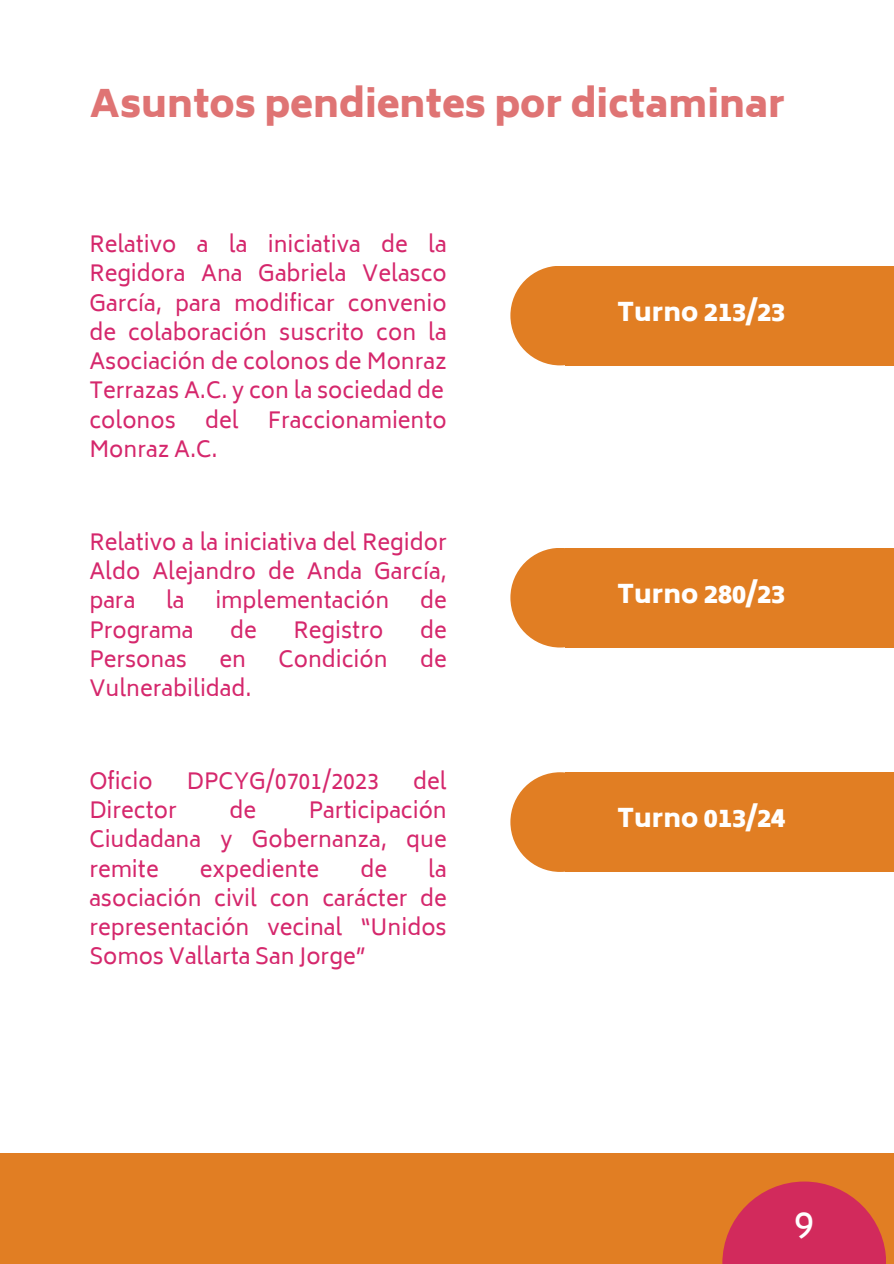
<style>
.page{position:relative;width:894px;height:1264px;background:#fff}
.page>*{position:absolute;margin:0;border:0;box-sizing:border-box;transform-origin:0 0}
.t1{font:800 37.5px "Biryani";color:#df7474}
.t2{font:36.6px "Biryani";color:#fff}
.t3{font:800 25.5px "Biryani";color:#fff}
.t4{font:21.6px/29.2px "Biryani";color:#d5276c;text-align:justify}
</style>
<div class="page">
<div style="left:0;top:1153px;width:893px;height:110px;background:#e17e23"></div>
<div style="left:565px;top:266px;width:328px;height:99px;background:#e17e23"></div>
<div style="left:510px;top:266px;width:100px;height:99px;background:#e17e23;border-radius:50%"></div>
<div style="left:565px;top:548px;width:328px;height:99px;background:#e17e23"></div>
<div style="left:510px;top:548px;width:100px;height:99px;background:#e17e23;border-radius:50%"></div>
<div style="left:565px;top:772px;width:328px;height:100px;background:#e17e23"></div>
<div style="left:510px;top:772px;width:100px;height:100px;background:#e17e23;border-radius:50%"></div>
<svg style="left:722px;top:1181px;width:163px;height:82px;fill:#d22a5c"></svg>
<h1 class="t1" style="left:89px;top:83px;width:697px">Asuntos pendientes por dictaminar</h1>
<p class="t4" style="left:89px;top:230px;width:359px">Relativo a la iniciativa de la Regidora Ana Gabriela Velasco García, para modificar convenio de colaboración suscrito con la Asociación de colonos de Monraz Terrazas A.C. y con la sociedad de</p>
<p class="t4" style="left:89px;top:405px;width:88px">colonos</p>
<p class="t4" style="left:205px;top:405px;width:35px">del</p>
<p class="t4" style="left:268px;top:405px;width:180px">Fraccionamiento</p>
<p class="t4" style="left:89px;top:435px;width:130px">Monraz A.C.</p>
<h2 class="t4" style="left:89px;top:528px;width:359px">Relativo a la iniciativa del Regidor Aldo Alejandro de Anda García, para</h2>
<h2 class="t4" style="left:166px;top:586px;width:20px">la</h2>
<h2 class="t4" style="left:215px;top:586px;width:175px">implementación</h2>
<h2 class="t4" style="left:420px;top:586px;width:28px">de</h2>
<h2 class="t4" style="left:89px;top:615px;width:105px">Programa</h2>
<h2 class="t4" style="left:230px;top:615px;width:28px">de</h2>
<h2 class="t4" style="left:293px;top:615px;width:91px">Registro</h2>
<h2 class="t4" style="left:420px;top:615px;width:28px">de</h2>
<h2 class="t4" style="left:89px;top:645px;width:99px">Personas</h2>
<h2 class="t4" style="left:219px;top:645px;width:28px">en</h2>
<h2 class="t4" style="left:278px;top:645px;width:111px">Condición</h2>
<h2 class="t4" style="left:420px;top:645px;width:28px">de</h2>
<h2 class="t4" style="left:89px;top:674px;width:164px">Vulnerabilidad.</h2>
<p class="t4" style="left:89px;top:766px;width:65px">Oficio</p>
<p class="t4" style="left:187px;top:766px;width:194px">DPCYG/0701/2023</p>
<p class="t4" style="left:413px;top:766px;width:35px">del</p>
<p class="t4" style="left:89px;top:795px;width:89px">Director</p>
<p class="t4" style="left:229px;top:795px;width:28px">de</p>
<p class="t4" style="left:89px;top:795px;width:359px;text-indent:219px">Participación Ciudadana y Gobernanza, que remite</p>
<p class="t4" style="left:89px;top:854px;width:359px;text-indent:339px">la asociación civil con carácter de representación vecinal “Unidos Somos Vallarta San Jorge”</p>
<p class="t4" style="left:200px;top:854px;width:121px">expediente</p>
<p class="t4" style="left:360px;top:854px;width:28px">de</p>
<h2 class="t3" style="left:617px;top:297px;width:170px">Turno 213/23</h2>
<p class="t3" style="left:617px;top:579px;width:170px">Turno 280/23</p>
<h2 class="t3" style="left:617px;top:803px;width:170px">Turno 013/24</h2>
<p class="t2" style="left:794px;top:1203px;width:22px">9</p>
</div>
